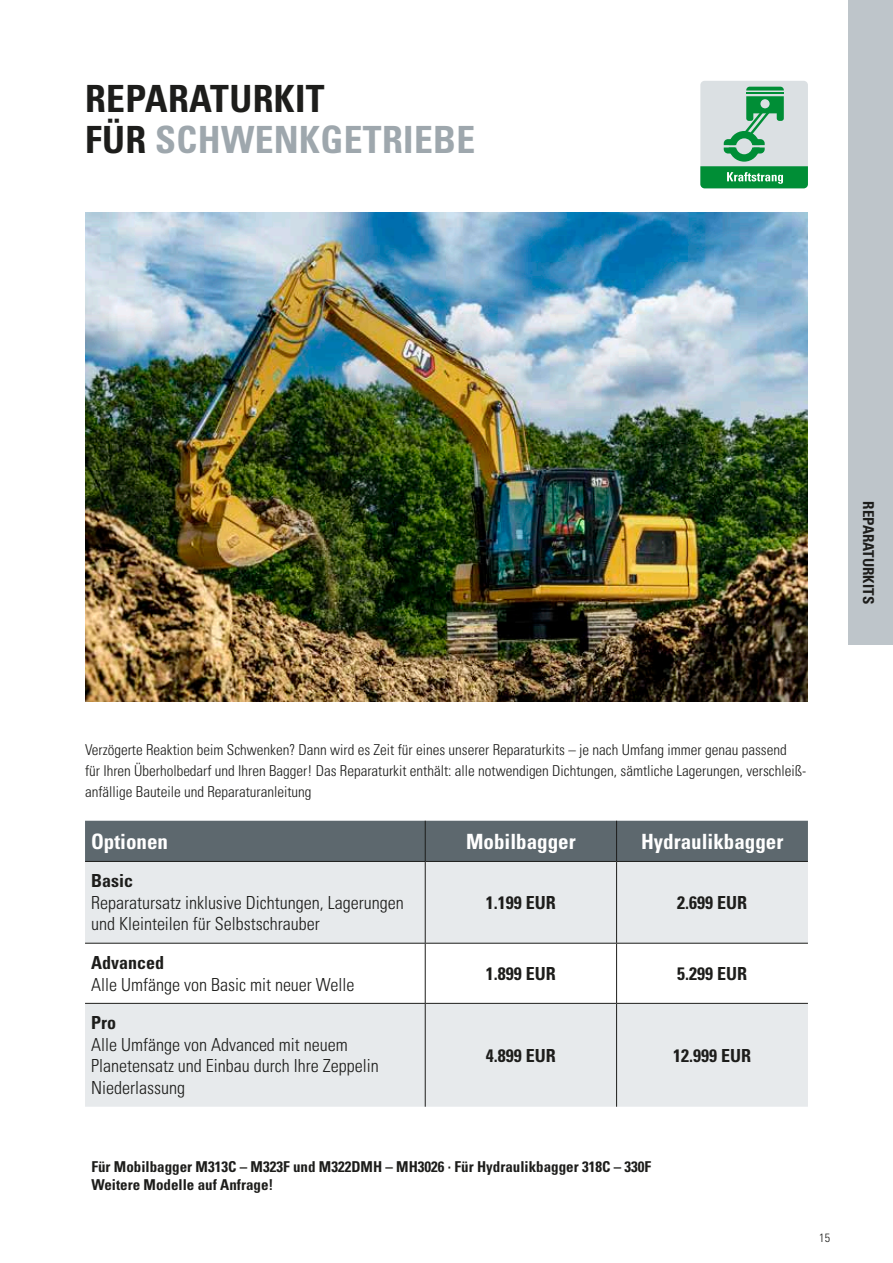
<style>
.page{position:relative;width:893px;height:1263px;background:#fff}
.page>*{position:absolute;margin:0;border:0;box-sizing:border-box;transform-origin:0 0}
.t1{font:700 condensed 37.5px/40.5px "Univers LT Pro";letter-spacing:.01em;color:#1d1d1b}
.t2{font:700 condensed 21px "Univers LT Pro";color:#fff}
.t3{font:300 condensed 18px/21.6px "Univers LT Pro";color:#1d1d1b}
.t4{font:700 condensed 18px "Univers LT Pro";color:#1d1d1b}
.t5{font:300 condensed 15px/21px "Univers LT Pro";color:#1d1d1b}
.t6{font:700 condensed 15px/18px "Univers LT Pro";color:#1d1d1b}
.t7{font:300 condensed 12px "Univers LT Pro";color:#1d1d1b}
.s1{color:#9ea7ad}
</style>
<div class="page">
<img style="left:85px;top:213px;width:723px;height:489px">
<div style="left:85px;top:821px;width:723px;height:40px;background:#5d686e"></div>
<svg style="left:85px;top:862px;width:723px;height:245px;fill:#e7eaec"></svg>
<hr style="left:425px;top:821px;width:1px;height:40px;background:#1d1d1b">
<hr style="left:616px;top:821px;width:1px;height:40px;background:#1d1d1b">
<hr style="left:85px;top:861px;width:340px;height:1px;background:#1d1d1b">
<hr style="left:425px;top:861px;width:192px;height:1px;background:#1d1d1b">
<hr style="left:425px;top:862px;width:1px;height:81px;background:#1d1d1b">
<hr style="left:617px;top:861px;width:191px;height:1px;background:#1d1d1b">
<hr style="left:616px;top:862px;width:1px;height:81px;background:#1d1d1b">
<hr style="left:85px;top:943px;width:340px;height:1px;background:#1d1d1b">
<hr style="left:425px;top:943px;width:192px;height:1px;background:#1d1d1b">
<hr style="left:425px;top:943px;width:1px;height:60px;background:#1d1d1b">
<hr style="left:617px;top:943px;width:191px;height:1px;background:#1d1d1b">
<hr style="left:616px;top:943px;width:1px;height:60px;background:#1d1d1b">
<hr style="left:85px;top:1003px;width:340px;height:1px;background:#1d1d1b">
<hr style="left:425px;top:1003px;width:192px;height:1px;background:#1d1d1b">
<hr style="left:425px;top:1004px;width:1px;height:103px;background:#1d1d1b">
<hr style="left:617px;top:1003px;width:191px;height:1px;background:#1d1d1b">
<hr style="left:616px;top:1004px;width:1px;height:103px;background:#1d1d1b">
<div style="left:848px;top:0;width:45px;height:644px;background:#bec5ca"></div>
<div style="left:700px;top:81px;width:108px;height:107px;background:#dbe0e3;border-radius:4px"></div>
<svg style="left:746px;top:87px;width:38px;height:3px"></svg>
<hr style="left:746px;top:93px;width:38px;height:1px;background:#008e36">
<svg style="left:700px;top:96px;width:108px;height:92px"></svg>
<h1 class="t1" style="left:85px;top:78px;width:392px">REPARATURKIT<br>FÜR <span class="s1">SCHWENKGETRIEBE</span></h1>
<p class="t6" style="left:878px;top:501px;width:104px;rotate:90deg">REPARATURKITS</p>
<p class="t5" style="left:85px;top:738px;width:723px">Verzögerte Reaktion beim Schwenken? Dann wird es Zeit für eines unserer Reparaturkits – je nach Umfang immer genau passend<br>für Ihren Überholbedarf und Ihren Bagger! Das Reparaturkit enthält: alle notwendigen Dichtungen, sämtliche Lagerungen, verschleiß&shy;anfällige Bauteile und Reparaturanleitung</p>
<h2 class="t2" style="left:91px;top:828px;width:79px">Optionen</h2>
<h2 class="t2" style="left:466px;top:828px;width:111px">Mobilbagger</h2>
<h2 class="t2" style="left:641px;top:828px;width:144px">Hydraulikbagger</h2>
<p class="t4" style="left:91px;top:870px;width:43px">Basic</p>
<p class="t3" style="left:91px;top:891px;width:314px">Reparatursatz inklusive Dichtungen, Lagerungen und Kleinteilen für Selbstschrauber</p>
<p class="t4" style="left:486px;top:891px;width:71px">1.199 EUR</p>
<p class="t4" style="left:677px;top:891px;width:71px">2.699 EUR</p>
<p class="t4" style="left:91px;top:951px;width:74px">Advanced</p>
<p class="t3" style="left:91px;top:972px;width:265px">Alle Umfänge von Basic mit neuer Welle</p>
<p class="t4" style="left:486px;top:962px;width:71px">1.899 EUR</p>
<p class="t4" style="left:677px;top:962px;width:71px">5.299 EUR</p>
<p class="t4" style="left:91px;top:1012px;width:27px">Pro</p>
<p class="t3" style="left:91px;top:1032px;width:289px">Alle Umfänge von Advanced mit neuem<br>Planetensatz und Einbau durch Ihre Zeppelin<br>Niederlassung</p>
<p class="t4" style="left:486px;top:1044px;width:71px">4.899 EUR</p>
<p class="t4" style="left:673px;top:1044px;width:79px">12.999 EUR</p>
<p class="t6" style="left:91px;top:1157px;width:561px">Für Mobilbagger M313C – M323F und M322DMH – MH3026 · Für Hydraulikbagger 318C – 330F<br>Weitere Modelle auf Anfrage!</p>
<p class="t7" style="left:819px;top:1229px;width:12px">15</p>
</div>
